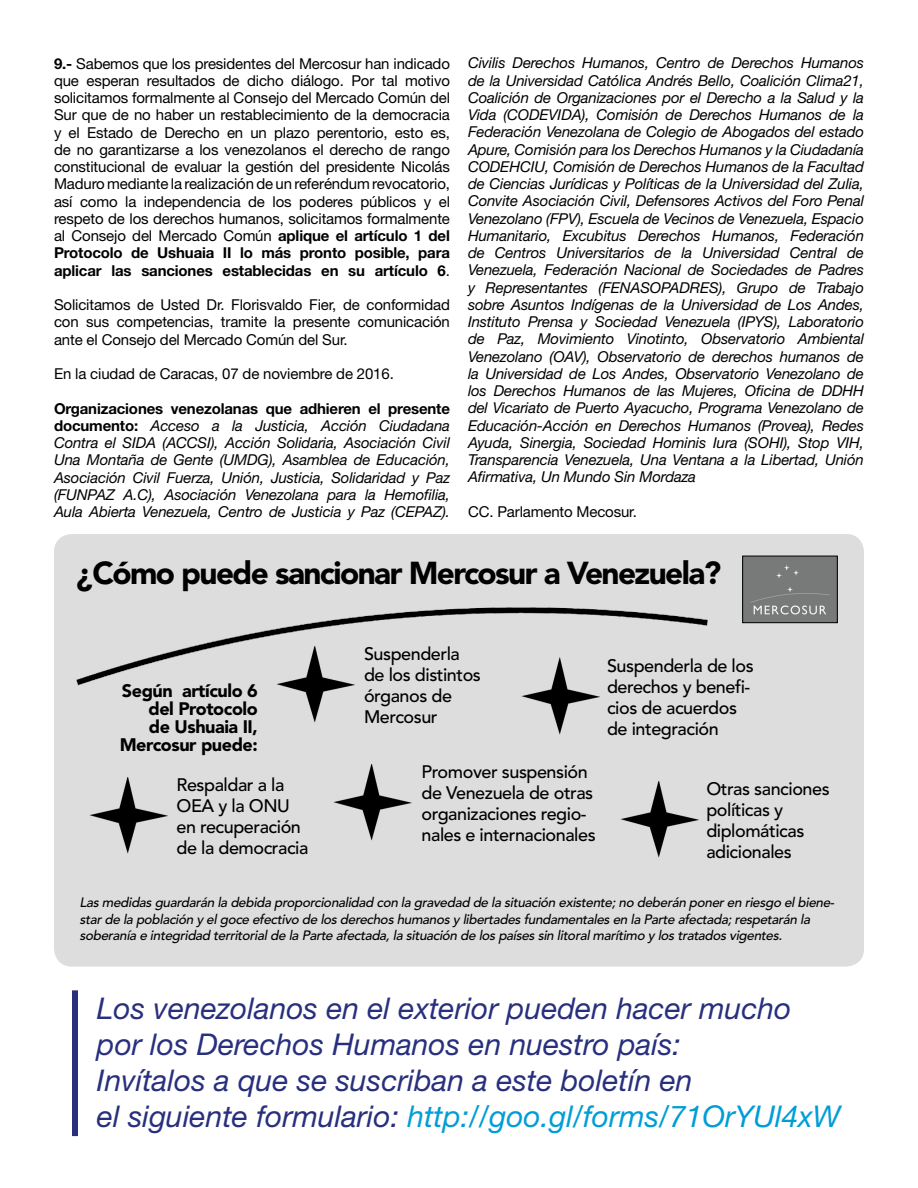
<style>
.page{position:relative;width:918px;height:1188px;background:#fff}
.page>*{position:absolute;margin:0;border:0;box-sizing:border-box;transform-origin:0 0}
.t1{font:900 31.5px "Avenir LT Std";letter-spacing:-.05em;color:#000}
.t2{font:italic 30px/36px "Helvetica Neue";color:#282f7d}
.t3{font:500 18px/21px "Avenir LT Std";letter-spacing:-.025em;color:#000}
.t4{font:900 18px/18px "Avenir LT Std";letter-spacing:-.025em;color:#000;text-align:right}
.t5{font:italic 15px/17.2px "Helvetica Neue";letter-spacing:-.01em;color:#000;text-align:justify}
.t6{font:15px/17.2px "Helvetica Neue";letter-spacing:-.01em;color:#000;text-align:justify}
.t7{font:italic 500 13.5px/16.5px "Avenir LT Std";color:#000}
.s1{font-weight:700}
.s2{font-weight:700;font-style:normal}
.s3{color:#009dd6}
</style>
<div class="page">
<div style="left:72px;top:990px;width:6px;height:146px;background:#282f7d"></div>
<div style="left:54px;top:534px;width:810px;height:433px;background:#dedddd;border-radius:18px"></div>
<img style="left:744px;top:558px;width:92px;height:63px">
<div style="left:742px;top:556px;width:96px;height:67px;border:1px solid #000"></div>
<img style="left:306px;top:696px;width:17px;height:27px">
<img style="left:521px;top:696px;width:79px;height:39px">
<img style="left:89px;top:777px;width:79px;height:77px">
<img style="left:333px;top:764px;width:79px;height:77px">
<img style="left:620px;top:782px;width:79px;height:76px">
<img style="left:76px;top:607px;width:632px;height:89px">
<p class="t6" style="left:54px;top:56px;width:398px"><span class="s1">9.-</span> Sabemos que los presidentes del Mercosur han indicado que esperan resultados de dicho diálogo. Por tal motivo solicitamos formalmente al Consejo del Mercado Común del Sur que de no haber un restablecimiento de la democracia y el Estado de Derecho en un plazo perentorio, esto es, de no garantizarse a los venezolanos el derecho de rango constitucional de evaluar la gestión del presidente Nicolás Maduro mediante la realización de un referéndum revocatorio, así como la independencia de los poderes públicos y el respeto de los derechos humanos, solicitamos formalmente al Consejo del Mercado Común <span class="s1">aplique el artículo 1 del Protocolo de Ushuaia II lo más pronto posible, para aplicar las sanciones establecidas en su artículo 6</span>.</p>
<p class="t6" style="left:54px;top:297px;width:397px">Solicitamos de Usted Dr. Florisvaldo Fier, de conformidad con sus competencias, tramite la presente comunicación ante el Consejo del Mercado Común del Sur.</p>
<p class="t6" style="left:54px;top:366px;width:341px">En la ciudad de Caracas, 07 de noviembre de 2016.</p>
<p class="t5" style="left:54px;top:401px;width:398px"><span class="s2">Organizaciones venezolanas que adhieren el presente documento:</span> Acceso a la Justicia, Acción Ciudadana Contra el SIDA (ACCSI), Acción Solidaria, Asociación Civil Una Montaña de Gente (UMDG), Asamblea de Educación, Asociación Civil Fuerza, Unión, Justicia, Solidaridad y Paz (FUNPAZ A.C), Asociación Venezolana para la Hemofilia, Aula Abierta Venezuela, Centro de Justicia y Paz (CEPAZ).</p>
<p class="t5" style="left:468px;top:55px;width:398px">Civilis Derechos Humanos, Centro de Derechos Humanos de la Universidad Católica Andrés Bello, Coalición Clima21, Coalición de Organizaciones por el Derecho a la Salud y la Vida (CODEVIDA), Comisión de Derechos Humanos de la Federación Venezolana de Colegio de Abogados del estado Apure, Comisión para los Derechos Humanos y la Ciudadanía CODEHCIU, Comisión de Derechos Humanos de la Facultad de Ciencias Jurídicas y Políticas de la Universidad del Zulia, Convite Asociación Civil, Defensores Activos del Foro Penal Venezolano (FPV), Escuela de Vecinos de Venezuela, Espacio Humanitario, Excubitus Derechos Humanos, Federación de Centros Universitarios de la Universidad Central de Venezuela, Federación Nacional de Sociedades de Padres y Representantes (FENASOPADRES), Grupo de Trabajo sobre Asuntos Indígenas de la Universidad de Los Andes, Instituto Prensa y Sociedad Venezuela (IPYS), Laboratorio de Paz, Movimiento Vinotinto, Observatorio Ambiental Venezolano (OAV), Observatorio de derechos humanos de la Universidad de Los Andes, Observatorio Venezolano de los Derechos Humanos de las Mujeres, Oficina de DDHH del Vicariato de Puerto Ayacucho, Programa Venezolano de Educación-Acción en Derechos Humanos (Provea), Redes Ayuda, Sinergia, Sociedad Hominis Iura (SOHI), Stop VIH, Transparencia Venezuela, Una Ventana a la Libertad, Unión Afirmativa, Un Mundo Sin Mordaza</p>
<p class="t6" style="left:468px;top:504px;width:170px">CC. Parlamento Mecosur.</p>
<h1 class="t1" style="left:76px;top:554px;width:646px">¿Cómo puede sancionar Mercosur a Venezuela?</h1>
<p class="t4" style="left:120px;top:682px;width:140px">Según artículo 6 del Protocolo<br>de Ushuaia II,<br>Mercosur puede:</p>
<p class="t3" style="left:177px;top:774px;width:133px">Respaldar a la<br>OEA y la ONU en recuperación de la democracia</p>
<p class="t3" style="left:364px;top:644px;width:118px">Suspenderla de los distintos órganos de<br>Mercosur</p>
<p class="t3" style="left:607px;top:655px;width:148px">Suspenderla de los derechos y benefi&shy;cios de acuerdos de integración</p>
<p class="t3" style="left:422px;top:762px;width:176px">Promover suspensión de Venezuela de otras organizaciones regio&shy;nales e internacionales</p>
<p class="t3" style="left:706px;top:779px;width:125px">Otras sanciones políticas y diplomáticas adicionales</p>
<p class="t7" style="left:80px;top:895px;width:759px">Lasmedidasguardarán la debida proporcionalidad con la gravedad de la situación existente;no deberán poneren riesgo elbiene&shy;starde la población y elgoce efectivo de losderechoshumanosy libertadesfundamentalesen la Parte afectada;respetarán la soberanía e integridad territorialde la Parte afectada,la situación de lospaísessin litoralmarítimo y lostratadosvigentes.</p>
<h2 class="t2" style="left:97px;top:992px;width:745px">Los venezolanos en el exterior pueden hacer mucho por los Derechos Humanos en nuestro país:<br>Invítalos a que se suscriban a este boletín en<br>el siguiente formulario: <span class="s3">http://goo.gl/forms/71OrYUl4xW</span></h2>
</div>
